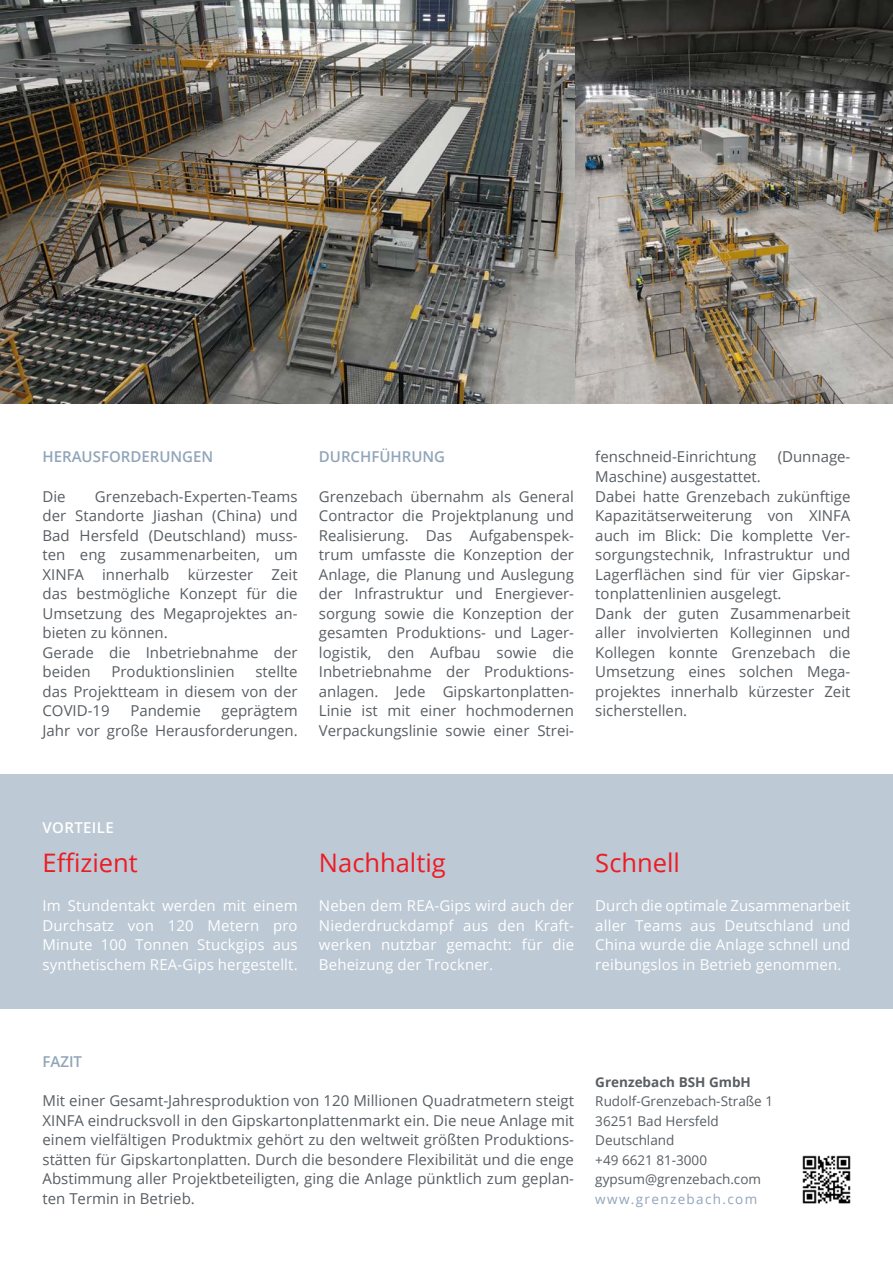
<style>
.page{position:relative;width:893px;height:1263px;background:#fff}
.page>*{position:absolute;margin:0;border:0;box-sizing:border-box;transform-origin:0 0}
.t1{font:25.5px "Open Sans";color:#ed1b24}
.t2{font:15px/19.5px "Open Sans";color:#585e63;text-align:justify}
.t3{font:15px/19.5px "Open Sans";letter-spacing:.01em;color:#fff;text-align:justify}
.t4{font:600 15px "Open Sans";color:#91a5b9}
.t5{font:600 15px "Open Sans";letter-spacing:.025em;color:#fff}
.t6{font:13.5px/19.5px "Open Sans";color:#585e63}
.t7{font:13.5px "Open Sans";letter-spacing:.1em;color:#91a5b9}
.t8{font:700 13.5px "Open Sans";color:#585e63}
</style>
<div class="page">
<div style="left:0;top:774px;width:893px;height:234px;background:#bdc9d5"></div>
<img style="left:574px;top:0;width:319px;height:404px">
<img style="left:0;top:0;width:574px;height:404px">
<img style="left:802px;top:1155px;width:49px;height:49px">
<p class="t4" style="left:43px;top:447px;width:172px">HERAUSFORDERUNGEN</p>
<p class="t2" style="left:43px;top:486px;width:25px">Die</p>
<p class="t2" style="left:43px;top:486px;width:257px;text-align:left;text-indent:52px">Grenzebach-Experten-Teams der Standorte Jiashan (China) und<br>Bad Hersfeld (Deutschland) muss&shy;ten eng zusammenarbeiten, um<br>XINFA innerhalb kürzester Zeit das bestmögliche Konzept für die<br>Umsetzung des Megaprojektes an&shy;bieten zu können.<br>Gerade die Inbetriebnahme der beiden</p>
<p class="t2" style="left:43px;top:661px;width:257px;text-indent:213px">stellte das Projektteam in diesem von der COVID-19</p>
<p class="t2" style="left:112px;top:661px;width:125px">Produktionslinien</p>
<p class="t2" style="left:130px;top:700px;width:72px">Pandemie</p>
<p class="t2" style="left:43px;top:700px;width:257px;text-align:right">geprägtem<br>Jahr vor große Herausforderungen.</p>
<p class="t4" style="left:319px;top:447px;width:128px">DURCHFÜHRUNG</p>
<p class="t2" style="left:319px;top:486px;width:257px">Grenzebach übernahm als General Contractor die Projektplanung und Realisierung. Das Aufgabenspek&shy;trum umfasste die Konzeption der Anlage, die Planung und Auslegung der Infrastruktur und Energiever&shy;sorgung sowie die Konzeption der gesamten Produktions- und Lager&shy;logistik, den Aufbau sowie die Inbetriebnahme der Produktions&shy;anlagen. Jede Gipskartonplatten-Linie ist mit einer hochmodernen Verpackungslinie sowie einer Strei-</p>
<p class="t2" style="left:595px;top:447px;width:163px">fenschneid-Einrichtung</p>
<p class="t2" style="left:778px;top:447px;width:74px">(Dunnage-</p>
<p class="t2" style="left:595px;top:466px;width:257px;text-align:left">Maschine) ausgestattet.<br>Dabei hatte Grenzebach zukünftige<br>Kapazitätserweiterung von XINFA auch im Blick: Die komplette Ver&shy;sorgungstechnik, Infrastruktur und<br>Lagerflächen sind für vier Gipskar&shy;tonplattenlinien ausgelegt.<br>Dank der guten Zusammenarbeit aller involvierten Kolleginnen und<br>Kollegen konnte Grenzebach die<br>Umsetzung eines solchen Mega&shy;projektes innerhalb kürzester Zeit sicherstellen.</p>
<p class="t5" style="left:43px;top:817px;width:73px">VORTEILE</p>
<h1 class="t1" style="left:43px;top:845px;width:97px">Effizient</h1>
<p class="t3" style="left:43px;top:895px;width:257px">Im Stundentakt werden mit einem Durchsatz von 120 Metern pro Minute 100 Tonnen Stuckgips aus synthetischem REA-Gips hergestellt.</p>
<h1 class="t1" style="left:319px;top:845px;width:128px">Nachhaltig</h1>
<p class="t3" style="left:319px;top:895px;width:257px">Neben dem REA-Gips wird auch der Niederdruckdampf aus den Kraft&shy;werken nutzbar gemacht: für die Beheizung der Trockner.</p>
<h1 class="t1" style="left:595px;top:845px;width:86px">Schnell</h1>
<p class="t3" style="left:595px;top:895px;width:257px">Durch die optimale Zusammenarbeit aller Teams aus Deutschland und China wurde die Anlage schnell und reibungslos in Betrieb genommen.</p>
<p class="t4" style="left:43px;top:1051px;width:41px">FAZIT</p>
<p class="t2" style="left:43px;top:1090px;width:533px">Mit einer Gesamt-Jahresproduktion von 120 Millionen Quadratmetern steigt XINFA eindrucksvoll in den Gipskartonplattenmarkt ein. Die neue Anlage mit einem vielfältigen Produktmix gehört zu den weltweit größten Produktions&shy;stätten für Gipskartonplatten. Durch die besondere Flexibilität und die enge Abstimmung aller Projektbeteiligten, ging die Anlage pünktlich zum geplan&shy;ten Termin in Betrieb.</p>
<p class="t8" style="left:595px;top:1072px;width:157px">Grenzebach BSH GmbH</p>
<p class="t6" style="left:595px;top:1091px;width:179px">Rudolf-Grenzebach-Straße 1<br>36251 Bad Hersfeld<br>Deutschland<br>+49 6621 81-3000 gypsum@grenzebach.com</p>
<p class="t7" style="left:595px;top:1189px;width:163px">www.grenzebach.com</p>
</div>
